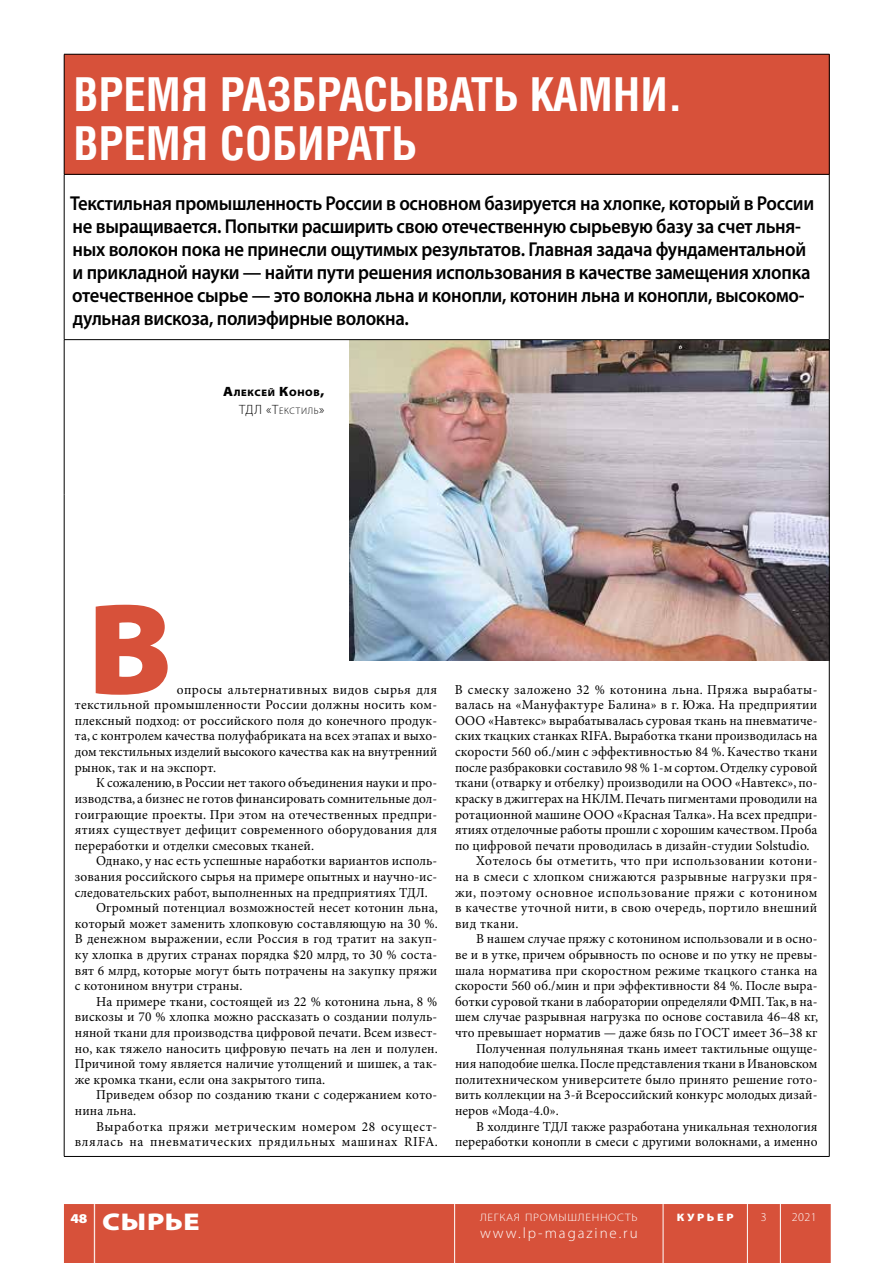
<style>
.page{position:relative;width:893px;height:1263px;background:#fff}
.page>*{position:absolute;margin:0;border:0;box-sizing:border-box;transform-origin:0 0}
.t1{font:900 semi-expanded 130.8px "Myriad Pro";color:#d7513a}
.t2{font:700 45px/49.5px "AG Letterica Condensed";color:#fff}
.t3{font:900 semi-expanded 24.3px "Myriad Pro";letter-spacing:.02em;color:#fff;scale:1.11 1}
.t4{font:600 20.1px/23.1px "Myriad Pro";letter-spacing:-.015em;color:#000;scale:.93 1}
.t5{font:300 15px "Myriad Pro";letter-spacing:.13em;color:#fff}
.t6{font:13.65px/15.6px "Minion Pro";letter-spacing:.01em;color:#000;text-align:justify}
.t7{font:13.65px "Minion Pro";letter-spacing:.03em;color:#000}
.t8{font:13.65px "Minion Pro";letter-spacing:.04em;color:#000}
.t9{font:13.65px "Minion Pro";letter-spacing:.05em;color:#000}
.t10{font:300 12px "Myriad Pro";color:#fff}
.t11{font:300 10.8px "Myriad Pro";letter-spacing:.06em;color:#fff;scale:1.11 1}
.t12{font:900 10.8px "Myriad Pro";color:#fff;scale:1.11 1}
.t13{font:900 semi-expanded 9.45px/17.7px "Myriad Pro";letter-spacing:.07em;color:#000;text-align:right}
.s1{font-size:13.5px}
.s2{font-weight:300;font-stretch:normal;font-size:13.5px}
.s3{font-weight:300;font-stretch:normal}
</style>
<div class="page">
<div style="left:64px;top:1204px;width:767px;height:59px;background:#d7513a"></div>
<div style="left:96px;top:1204px;width:651px;height:59px;background:#d7513a"></div>
<hr style="left:94px;top:1204px;width:1px;height:59px;background:#fff">
<hr style="left:454px;top:1204px;width:1px;height:59px;background:#fff">
<hr style="left:663px;top:1204px;width:1px;height:59px;background:#fff">
<hr style="left:747px;top:1204px;width:1px;height:59px;background:#fff">
<hr style="left:780px;top:1204px;width:1px;height:59px;background:#fff">
<img style="left:349px;top:340px;width:480px;height:320px">
<div style="left:64px;top:54px;width:765px;height:120px;background:#d7513a"></div>
<hr style="left:64px;top:339px;width:765px;height:1px;background:#000">
<hr style="left:64px;top:340px;width:1px;height:154px;background:#000">
<hr style="left:829px;top:340px;width:1px;height:154px;background:#000">
<hr style="left:64px;top:494px;width:1px;height:662px;background:#000">
<hr style="left:829px;top:494px;width:1px;height:662px;background:#000">
<hr style="left:64px;top:1156px;width:765px;height:1px;background:#000">
<hr style="left:64px;top:54px;width:765px;height:1px;background:#000">
<hr style="left:64px;top:54px;width:1px;height:120px;background:#000">
<hr style="left:829px;top:54px;width:1px;height:120px;background:#000">
<hr style="left:64px;top:174px;width:765px;height:1px;background:#000">
<hr style="left:64px;top:175px;width:1px;height:164px;background:#000">
<hr style="left:829px;top:175px;width:1px;height:164px;background:#000">
<h2 class="t2" style="left:73px;top:69px;width:611px">ВРЕМЯ РАЗБРАСЫВАТЬ КАМНИ.<br>ВРЕМЯ СОБИРАТЬ</h2>
<p class="t4" style="left:70px;top:191px;width:801px">Текстильная промышленность России в основном базируется на хлопке, который в России не выращивается. Попытки расширить свою отечественную сырьевую базу за счет льня&shy;ных волокон пока не принесли ощутимых результатов. Главная задача фундаментальной и прикладной науки — найти пути решения использования в качестве замещения хлопка отечественное сырье — это волокна льна и конопли, котонин льна и конопли, высокомо&shy;дульная вискоза, полиэфирные волокна.</p>
<p class="t13" style="left:223px;top:384px;width:103px"><span class="s1">А</span>лексей <span class="s1">К</span>онов<span class="s1">,<br></span><span class="s2">ТДЛ «Т</span><span class="s3">екстиль</span><span class="s2">»</span></p>
<h1 class="t1" style="left:88px;top:574px;width:86px">В</h1>
<p class="t6" style="left:75px;top:682px;width:364px;text-indent:102px">опросы альтернативных видов сырья для текстильной промышленности России должны носить ком&shy;плексный подход: от российского поля до конечного продук&shy;та, с контролем качества полуфабриката на всех этапах и выхо&shy;дом текстильных изделий высокого качества как на внутренний рынок, так и на экспорт.</p>
<p class="t6" style="left:75px;top:776px;width:364px;text-indent:21px">К сожалению, в России нет такого объединения науки и про&shy;изводства, а бизнес не готов финансировать сомнительные дол&shy;гоиграющие проекты. При этом на отечественных предпри&shy;ятиях существует дефицит современного оборудования для переработки и отделки смесовых тканей.</p>
<p class="t6" style="left:96px;top:854px;width:343px">Однако, у нас есть успешные наработки вариантов исполь-</p>
<p class="t6" style="left:75px;top:869px;width:364px">зования российского сырья на примере опытных и научно-ис-</p>
<p class="t6" style="left:75px;top:885px;width:355px">следовательских работ, выполненных на предприятиях ТДЛ.</p>
<p class="t6" style="left:96px;top:900px;width:343px">Огромный потенциал возможностей несет котонин льна,</p>
<p class="t6" style="left:75px;top:916px;width:365px">который может заменить хлопковую составляющую на 30 %.</p>
<p class="t6" style="left:75px;top:932px;width:364px">В денежном выражении, если Россия в год тратит на закуп-</p>
<p class="t6" style="left:75px;top:947px;width:364px">ку хлопка в других странах порядка $20 млрд, то 30 % соста-</p>
<p class="t6" style="left:75px;top:963px;width:364px">вят 6 млрд, которые могут быть потрачены на закупку пряжи</p>
<p class="t6" style="left:75px;top:978px;width:169px">с котонином внутри страны.</p>
<p class="t6" style="left:96px;top:994px;width:343px">На примере ткани, состоящей из 22 % котонина льна, 8 %</p>
<p class="t6" style="left:75px;top:1010px;width:364px">вискозы и 70 % хлопка можно рассказать о создании полуль-</p>
<p class="t6" style="left:75px;top:1025px;width:364px">няной ткани для производства цифровой печати. Всем извест-</p>
<p class="t6" style="left:75px;top:1041px;width:365px">но, как тяжело наносить цифровую печать на лен и полулен.</p>
<p class="t6" style="left:75px;top:1056px;width:364px">Причиной тому является наличие утолщений и шишек, а так-</p>
<p class="t6" style="left:75px;top:1072px;width:252px">же кромка ткани, если она закрытого типа.</p>
<p class="t6" style="left:96px;top:1088px;width:343px">Приведем обзор по созданию ткани с содержанием кото-</p>
<p class="t6" style="left:75px;top:1103px;width:63px">нина льна.</p>
<p class="t8" style="left:96px;top:1118px;width:343px">Выработка пряжи метрическим номером 28 осущест-</p>
<p class="t9" style="left:75px;top:1133px;width:365px">влялась на пневматических прядильных машинах RIFA.</p>
<p class="t7" style="left:455px;top:681px;width:364px">В смеску заложено 32 % котонина льна. Пряжа вырабаты-</p>
<p class="t6" style="left:455px;top:698px;width:364px">валась на «Мануфактуре Балина» в г. Южа. На предприятии</p>
<p class="t6" style="left:455px;top:713px;width:364px">ООО «Навтекс» вырабатывалась суровая ткань на пневматиче-</p>
<p class="t6" style="left:455px;top:729px;width:364px">ских ткацких станках RIFA. Выработка ткани производилась на</p>
<p class="t6" style="left:455px;top:744px;width:364px">скорости 560 об./мин с эффективностью 84 %. Качество ткани</p>
<p class="t6" style="left:455px;top:760px;width:364px">после разбраковки составило 98 % 1-м сортом. Отделку суровой</p>
<p class="t6" style="left:455px;top:776px;width:364px">ткани (отварку и отбелку) производили на ООО «Навтекс», по-</p>
<p class="t6" style="left:455px;top:791px;width:364px">краску в джиггерах на НКЛМ. Печать пигментами проводили на</p>
<p class="t6" style="left:455px;top:807px;width:364px">ротационной машине ООО «Красная Талка». На всех предпри-</p>
<p class="t6" style="left:455px;top:822px;width:364px">ятиях отделочные работы прошли с хорошим качеством. Проба</p>
<p class="t6" style="left:455px;top:838px;width:356px">по цифровой печати проводилась в дизайн-студии Solstudio.</p>
<p class="t7" style="left:476px;top:853px;width:343px">Хотелось бы отметить, что при использовании котони-</p>
<p class="t7" style="left:455px;top:868px;width:364px">на в смеси с хлопком снижаются разрывные нагрузки пря-</p>
<p class="t8" style="left:455px;top:884px;width:364px">жи, поэтому основное использование пряжи с котонином</p>
<p class="t7" style="left:455px;top:899px;width:364px">в качестве уточной нити, в свою очередь, портило внешний</p>
<p class="t7" style="left:455px;top:915px;width:65px">вид ткани.</p>
<p class="t6" style="left:476px;top:932px;width:343px">В нашем случае пряжу с котонином использовали и в осно-</p>
<p class="t6" style="left:455px;top:947px;width:364px">ве и в утке, причем обрывность по основе и по утку не превы-</p>
<p class="t6" style="left:455px;top:963px;width:364px">шала норматива при скоростном режиме ткацкого станка на</p>
<p class="t6" style="left:455px;top:978px;width:364px">скорости 560 об./мин и при эффективности 84 %. После выра-</p>
<p class="t6" style="left:455px;top:994px;width:364px">ботки суровой ткани в лаборатории определяли ФМП. Так, в на-</p>
<p class="t6" style="left:455px;top:1010px;width:365px">шем случае разрывная нагрузка по основе составила 46–48 кг,</p>
<p class="t6" style="left:455px;top:1025px;width:364px">что превышает норматив — даже бязь по ГОСТ имеет 36–38 кг</p>
<p class="t6" style="left:476px;top:1041px;width:343px">Полученная полульняная ткань имеет тактильные ощуще-</p>
<p class="t6" style="left:455px;top:1056px;width:364px">ния наподобие шелка. После представления ткани в Ивановском</p>
<p class="t6" style="left:455px;top:1072px;width:364px">политехническом университете было принято решение гото-</p>
<p class="t6" style="left:455px;top:1088px;width:364px">вить коллекции на 3-й Всероссийский конкурс молодых дизай-</p>
<p class="t6" style="left:455px;top:1103px;width:105px">неров «Мода-4.0».</p>
<p class="t6" style="left:476px;top:1119px;width:343px">В холдинге ТДЛ также разработана уникальная технология</p>
<p class="t6" style="left:455px;top:1134px;width:364px">переработки конопли в смеси с другими волокнами, а именно</p>
<h3 class="t3" style="left:70px;top:1207px;width:118px"><sup>48</sup> СЫРЬЕ</h3>
<p class="t11" style="left:480px;top:1212px;width:143px">ЛЕГКАЯ ПРОМЫШЛЕННОСТЬ</p>
<p class="t5" style="left:480px;top:1224px;width:159px">www.lp-magazine.ru</p>
<p class="t12" style="left:677px;top:1211px;width:53px">К У Р Ь Е Р</p>
<p class="t10" style="left:761px;top:1210px;width:7px">3</p>
<p class="t10" style="left:792px;top:1210px;width:26px">2021</p>
</div>
